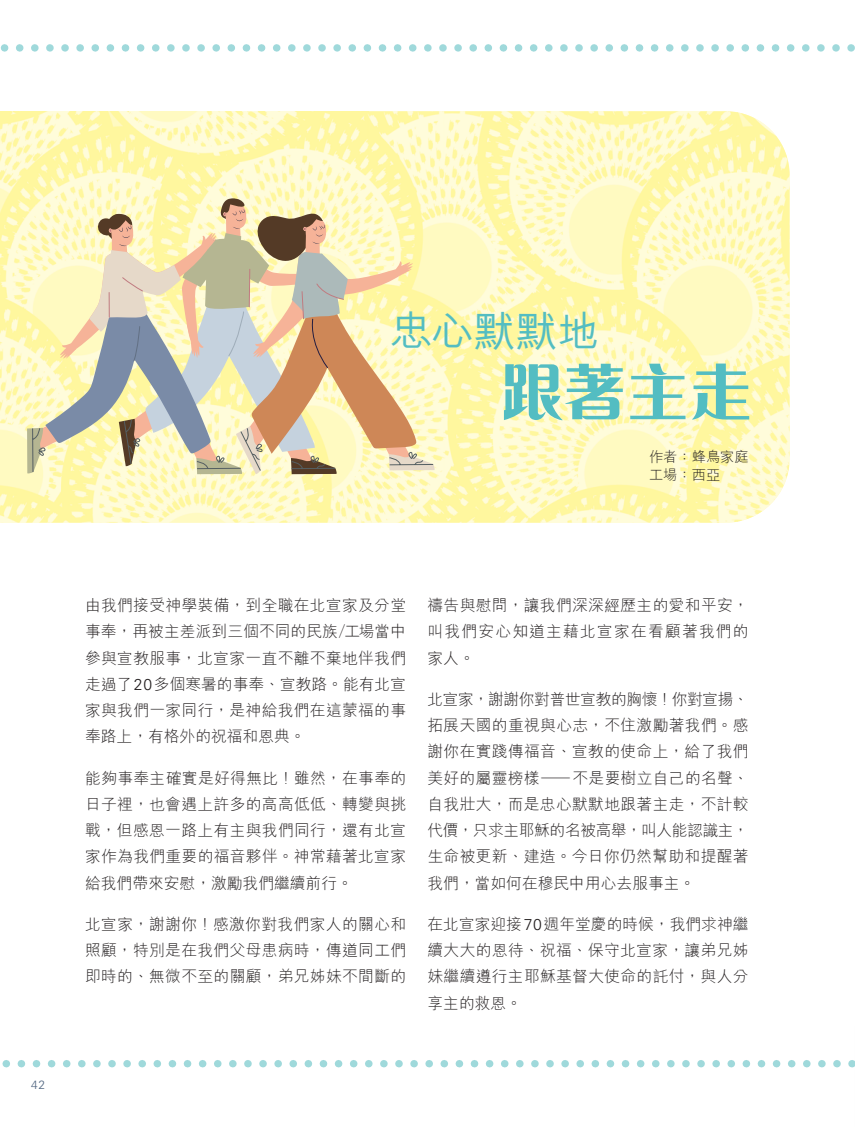
<style>
.page{position:relative;width:855px;height:1127px;background:#fff}
.page>*{position:absolute;margin:0;border:0;box-sizing:border-box;transform-origin:0 0}
.t1{font:800 63px "M Ellan HK";color:#53bdc2}
.t2{font:500 42px "M Hei HK";color:#53bdc2}
.t3{font:300 15.75px/26.2px "M Hei HK";letter-spacing:.02em;color:#231f20;text-align:justify}
.t4{font:300 14.25px/17.1px "M Hei HK";color:#231f20}
.t5{font:300 12px "Univers LT Std";color:#4f647f}
.s1{font-family:"Univers LT Std"}
</style>
<div class="page">
<svg style="left:0;top:44px;width:855px;height:8px"></svg>
<svg style="left:2px;top:1060px;width:853px;height:8px"></svg>
<img style="left:0;top:111px;width:789px;height:412px">
<svg style="left:27px;top:193px;width:408px;height:281px"></svg>
<h2 class="t2" style="left:390px;top:301px;width:211px">忠心默默地</h2>
<h1 class="t1" style="left:500px;top:361px;width:253px">跟著主走</h1>
<p class="t4" style="left:649px;top:448px;width:101px">作者：蜂鳥家庭工場：西亞</p>
<p class="t5" style="left:31px;top:1077px;width:15px">42</p>
<p class="t3" style="left:85px;top:592px;width:322px">由我們接受神學裝備，到全職在北宣家及分堂事奉，再被主差派到三個不同的民族/工場當中參與宣教服事，北宣家一直不離不棄地伴我們走過了<span class="s1">20</span>多個寒暑的事奉、宣教路。能有北宣家與我們一家同行，是神給我們在這蒙福的事奉路上，有格外的祝福和恩典。</p>
<p class="t3" style="left:85px;top:764px;width:323px">能夠事奉主確實是好得無比！雖然，在事奉的日子裡，也會遇上許多的高高低低、轉變與挑戰，但感恩一路上有主與我們同行，還有北宣家作為我們重要的福音夥伴。神常藉著北宣家給我們帶來安慰，激勵我們繼續前行。</p>
<p class="t3" style="left:85px;top:911px;width:323px">北宣家，謝謝你！感激你對我們家人的關心和照顧，特別是在我們父母患病時，傳道同工們即時的、無微不至的關顧，弟兄姊妹不間斷的</p>
<p class="t3" style="left:427px;top:592px;width:323px">禱告與慰問，讓我們深深經歷主的愛和平安，叫我們安心知道主藉北宣家在看顧著我們的家人。</p>
<p class="t3" style="left:427px;top:686px;width:323px">北宣家，謝謝你對普世宣教的胸懷！你對宣揚、拓展天國的重視與心志，不住激勵著我們。感謝你在實踐傳福音、宣教的使命上，給了我們美好的屬靈榜樣—不是要樹立自己的名聲、自我壯大，而是忠心默默地跟著主走，不計較代價，只求主耶穌的名被高舉，叫人能認識主，生命被更新、建造。今日你仍然幫助和提醒著我們，當如何在穆民中用心去服事主。</p>
<p class="t3" style="left:427px;top:911px;width:323px">在北宣家迎接<span class="s1">70</span>週年堂慶的時候，我們求神繼續大大的恩待、祝福、保守北宣家，讓弟兄姊妹繼續遵行主耶穌基督大使命的託付，與人分享主的救恩。</p>
</div>
